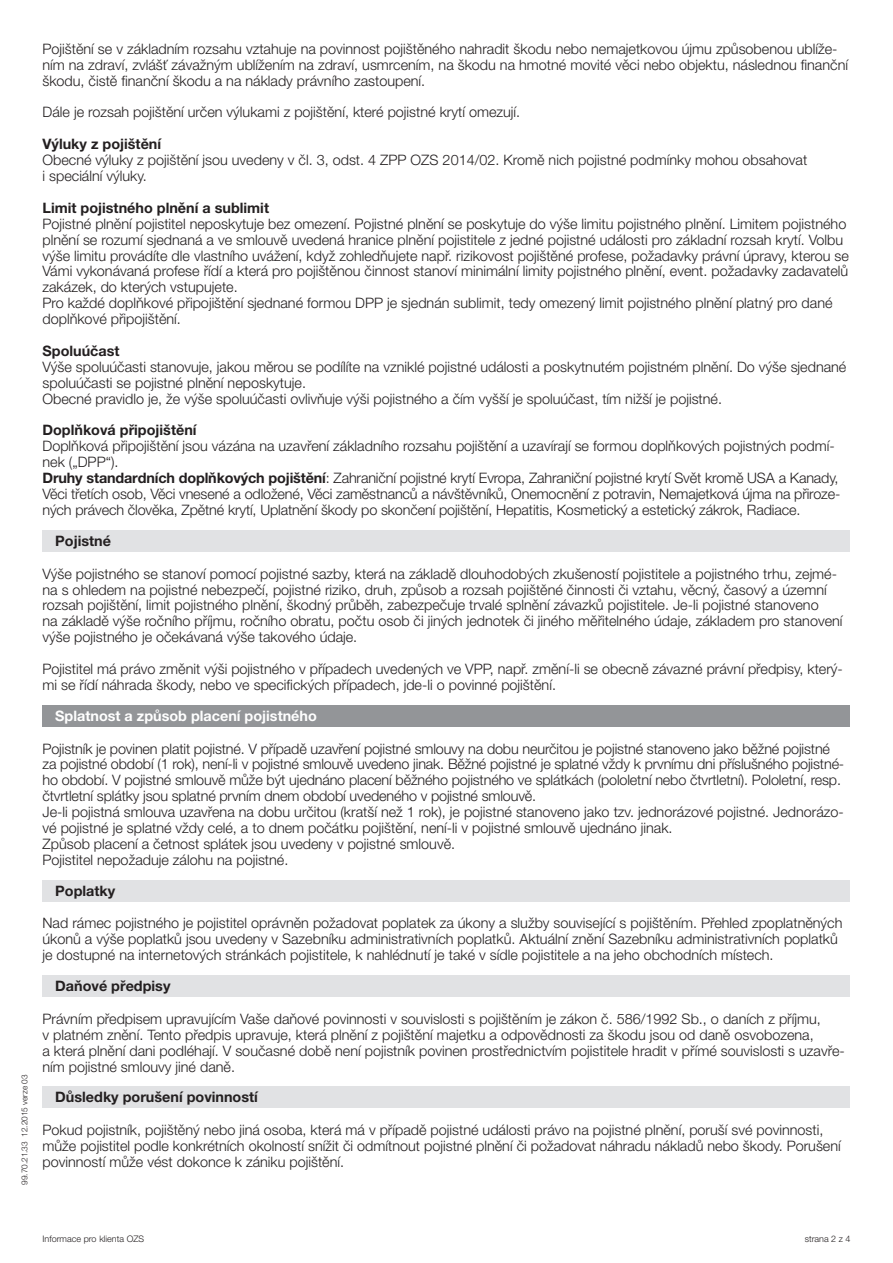
<style>
.page{position:relative;width:893px;height:1263px;background:#fff}
.page>*{position:absolute;margin:0;border:0;box-sizing:border-box;transform-origin:0 0}
.t1{font:300 14.4px/15.9px "Helvetica Neue LT Pro";color:#231f20}
.t2{font:700 14.4px "Helvetica Neue LT Pro";color:#231f20}
.t3{font:700 14.4px "Helvetica Neue LT Pro";color:#fff}
.t4{font:300 9px "Helvetica Neue LT Pro";color:#231f20}
.t5{font:300 8.25px "Helvetica Neue LT Pro";color:#231f20}
.s1{font-weight:700}
</style>
<div class="page">
<div style="left:43px;top:530px;width:807px;height:21px;background:#e1e2e4"></div>
<div style="left:43px;top:705px;width:807px;height:21px;background:#939598"></div>
<div style="left:43px;top:880px;width:807px;height:21px;background:#e1e2e4"></div>
<div style="left:43px;top:975px;width:807px;height:21px;background:#e1e2e4"></div>
<div style="left:43px;top:1087px;width:807px;height:21px;background:#e1e2e4"></div>
<p class="t5" style="left:20px;top:1185px;width:112px;rotate:-90deg">99.70.21.33 12.2015 verze 03</p>
<p class="t1" style="left:43px;top:40px;width:807px">Pojištění se v základním rozsahu vztahuje na povinnost pojištěného nahradit škodu nebo nemajetkovou újmu způsobenou ublíže&shy;ním na zdraví, zvlášť závažným ublížením na zdraví, usmrcením, na škodu na hmotné movité věci nebo objektu, následnou finanční škodu, čistě finanční škodu a na náklady právního zastoupení.</p>
<p class="t1" style="left:43px;top:104px;width:479px">Dále je rozsah pojištění určen výlukami z pojištění, které pojistné krytí omezují.</p>
<p class="t2" style="left:43px;top:135px;width:120px">Výluky z pojištění</p>
<p class="t1" style="left:43px;top:152px;width:766px">Obecné výluky z pojištění jsou uvedeny v čl. 3, odst. 4 ZPP OZS 2014/02. Kromě nich pojistné podmínky mohou obsahovat i speciální výluky.</p>
<p class="t2" style="left:43px;top:199px;width:228px">Limit pojistného plnění a sublimit</p>
<p class="t1" style="left:43px;top:215px;width:808px">Pojistné plnění pojistitel neposkytuje bez omezení. Pojistné plnění se poskytuje do výše limitu pojistného plnění. Limitem pojistného plnění se rozumí sjednaná a ve smlouvě uvedená hranice plnění pojistitele z jedné pojistné události pro základní rozsah krytí. Volbu výše limitu provádíte dle vlastního uvážení, když zohledňujete např. rizikovost pojištěné profese, požadavky právní úpravy, kterou se Vámi vykonávaná profese řídí a která pro pojištěnou činnost stanoví minimální limity pojistného plnění, event. požadavky zadavatelů zakázek, do kterých vstupujete.<br>Pro každé doplňkové připojištění sjednané formou DPP je sjednán sublimit, tedy omezený limit pojistného plnění platný pro dané doplňkové připojištění.</p>
<p class="t2" style="left:43px;top:342px;width:79px">Spoluúčast</p>
<p class="t1" style="left:43px;top:358px;width:805px">Výše spoluúčasti stanovuje, jakou měrou se podílíte na vzniklé pojistné události a poskytnutém pojistném plnění. Do výše sjednané spoluúčasti se pojistné plnění neposkytuje.<br>Obecné pravidlo je, že výše spoluúčasti ovlivňuje výši pojistného a čím vyšší je spoluúčast, tím nižší je pojistné.</p>
<p class="t2" style="left:43px;top:421px;width:156px">Doplňková připojištění</p>
<p class="t1" style="left:43px;top:438px;width:799px">Doplňková připojištění jsou vázána na uzavření základního rozsahu pojištění a uzavírají se formou doplňkových pojistných podmí&shy;nek („DPP“).<br><span class="s1">Druhy standardních doplňkových pojištění</span>: Zahraniční pojistné krytí Evropa, Zahraniční pojistné krytí Svět kromě USA a Kanady, Věci třetích osob, Věci vnesené a odložené, Věci zaměstnanců a návštěvníků, Onemocnění z potravin, Nemajetková újma na přiroze&shy;ných právech člověka, Zpětné krytí, Uplatnění škody po skončení pojištění, Hepatitis, Kosmetický a estetický zákrok, Radiace.</p>
<p class="t2" style="left:55px;top:532px;width:57px">Pojistné</p>
<p class="t1" style="left:43px;top:565px;width:801px">Výše pojistného se stanoví pomocí pojistné sazby, která na základě dlouhodobých zkušeností pojistitele a pojistného trhu, zejmé&shy;na s ohledem na pojistné nebezpečí, pojistné riziko, druh, způsob a rozsah pojištěné činnosti či vztahu, věcný, časový a územní rozsah pojištění, limit pojistného plnění, škodný průběh, zabezpečuje trvalé splnění závazků pojistitele. Je-li pojistné stanoveno<br>na základě výše ročního příjmu, ročního obratu, počtu osob či jiných jednotek či jiného měřitelného údaje, základem pro stanovení výše pojistného je očekávaná výše takového údaje.</p>
<p class="t1" style="left:43px;top:661px;width:802px">Pojistitel má právo změnit výši pojistného v případech uvedených ve VPP, např. změní-li se obecně závazné právní předpisy, který&shy;mi se řídí náhrada škody, nebo ve specifických případech, jde-li o povinné pojištění.</p>
<p class="t3" style="left:55px;top:707px;width:263px">Splatnost a způsob placení pojistného</p>
<p class="t1" style="left:43px;top:740px;width:803px">Pojistník je povinen platit pojistné. V případě uzavření pojistné smlouvy na dobu neurčitou je pojistné stanoveno jako běžné pojistné za pojistné období (1 rok), není-li v pojistné smlouvě uvedeno jinak. Běžné pojistné je splatné vždy k prvnímu dni příslušného pojistné&shy;ho období. V pojistné smlouvě může být ujednáno placení běžného pojistného ve splátkách (pololetní nebo čtvrtletní). Pololetní, resp. čtvrtletní splátky jsou splatné prvním dnem období uvedeného v pojistné smlouvě.<br>Je-li pojistná smlouva uzavřena na dobu určitou (kratší než 1 rok), je pojistné stanoveno jako tzv. jednorázové pojistné. Jednorázo&shy;vé pojistné je splatné vždy celé, a to dnem počátku pojištění, není-li v pojistné smlouvě ujednáno jinak.<br>Způsob placení a četnost splátek jsou uvedeny v pojistné smlouvě.<br>Pojistitel nepožaduje zálohu na pojistné.</p>
<p class="t2" style="left:55px;top:882px;width:61px">Poplatky</p>
<p class="t1" style="left:43px;top:915px;width:801px">Nad rámec pojistného je pojistitel oprávněn požadovat poplatek za úkony a služby související s pojištěním. Přehled zpoplatněných úkonů a výše poplatků jsou uvedeny v Sazebníku administrativních poplatků. Aktuální znění Sazebníku administrativních poplatků je dostupné na internetových stránkách pojistitele, k nahlédnutí je také v sídle pojistitele a na jeho obchodních místech.</p>
<p class="t2" style="left:55px;top:977px;width:117px">Daňové předpisy</p>
<p class="t1" style="left:43px;top:1010px;width:804px">Právním předpisem upravujícím Vaše daňové povinnosti v souvislosti s pojištěním je zákon č. 586/1992 Sb., o daních z příjmu,<br>v platném znění. Tento předpis upravuje, která plnění z pojištění majetku a odpovědnosti za škodu jsou od daně osvobozena,<br>a která plnění dani podléhají. V současné době není pojistník povinen prostřednictvím pojistitele hradit v přímé souvislosti s uzavře&shy;ním pojistné smlouvy jiné daně.</p>
<p class="t2" style="left:55px;top:1088px;width:204px">Důsledky porušení povinností</p>
<p class="t1" style="left:43px;top:1122px;width:800px">Pokud pojistník, pojištěný nebo jiná osoba, která má v případě pojistné události právo na pojistné plnění, poruší své povinnosti, může pojistitel podle konkrétních okolností snížit či odmítnout pojistné plnění či požadovat náhradu nákladů nebo škody. Porušení povinností může vést dokonce k zániku pojištění.</p>
<p class="t4" style="left:43px;top:1233px;width:103px">Informace pro klienta OZS</p>
<p class="t4" style="left:805px;top:1233px;width:47px">strana 2 z 4</p>
</div>
